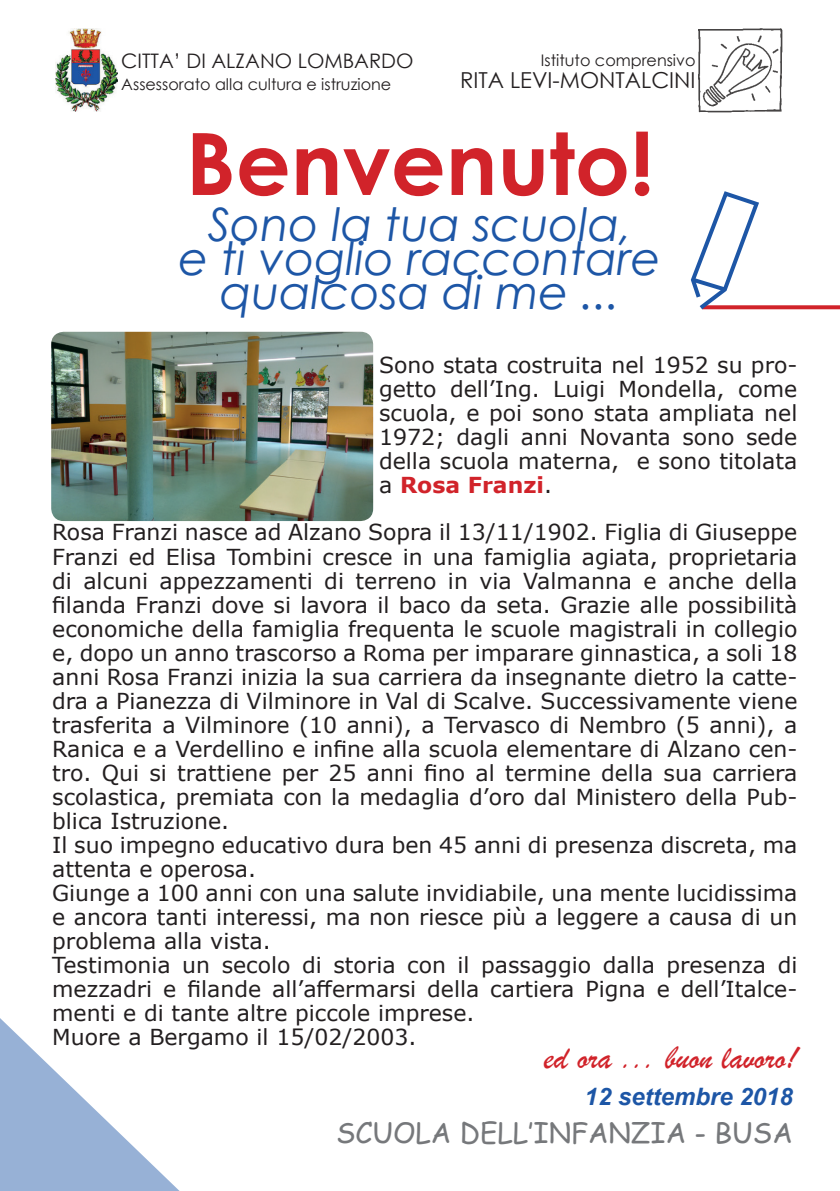
<style>
.page{position:relative;width:840px;height:1191px;background:#fff}
.page>*{position:absolute;margin:0;border:0;box-sizing:border-box;transform-origin:0 0}
.t1{font:700 86px "Century Gothic";color:#d1232a}
.t2{font:italic 46px/34px "Century Gothic";color:#1d56a6;text-align:center}
.t3{font:34px "Brush Script";color:#d1232a}
.t4{font:28px "Comic Sans MS";color:#76787b}
.t5{font:italic 700 24px "Arial";color:#1d56a6}
.t6{font:22px/24px "Verdana";color:#231f20}
.t7{font:22px "Century Gothic";color:#231f20}
.t8{font:20px "Century Gothic";color:#231f20}
.t9{font:16px "Century Gothic";color:#231f20}
.s1{font-weight:700;color:#d1232a}
</style>
<div class="page">
<img style="left:51px;top:332px;width:322px;height:189px">
<svg style="left:761px;top:305px;width:78px;height:4px"></svg>
<svg style="left:690px;top:191px;width:71px;height:119px"></svg>
<svg style="left:0;top:1018px;width:179px;height:173px"></svg>
<img style="left:56px;top:28px;width:62px;height:84px">
<img style="left:698px;top:28px;width:85px;height:85px">
<p class="t8" style="left:121px;top:47px;width:293px">CITTA’ DI ALZANO LOMBARDO</p>
<p class="t9" style="left:121px;top:73px;width:271px">Assessorato alla cultura e istruzione</p>
<p class="t9" style="left:540px;top:49px;width:156px">Istituto comprensivo</p>
<p class="t7" style="left:460px;top:65px;width:237px">RITA LEVI-MONTALCINI</p>
<h1 class="t1" style="left:186px;top:98px;width:469px">Benvenuto!</h1>
<h2 class="t2" style="left:179px;top:207px;width:483px">Sono la tua scuola,<br>e ti voglio raccontare qualcosa di me ...</h2>
<p class="t6" style="left:379px;top:352px;width:419px;text-align:justify">Sono stata costruita nel 1952 su pro&shy;getto dell’Ing. Luigi Mondella, come scuola, e poi sono stata ampliata nel 1972; dagli anni Novanta sono sede della scuola materna, e sono titolata a <span class="s1">Rosa Franzi</span>.</p>
<p class="t6" style="left:52px;top:520px;width:746px">Rosa Franzi nasce ad Alzano Sopra il 13/11/1902. Figlia di Giuseppe Franzi ed Elisa Tombini cresce in una famiglia agiata, proprietaria di alcuni appezzamenti di terreno in via Valmanna e anche della filanda Franzi dove si lavora il baco da seta. Grazie alle possibilità economiche della famiglia frequenta le scuole magistrali in collegio e, dopo un anno trascorso a Roma per imparare ginnastica, a soli 18 anni Rosa Franzi inizia la sua carriera da insegnante dietro la catte&shy;dra a Pianezza di Vilminore in Val di Scalve. Successivamente viene trasferita a Vilminore (10 anni), a Tervasco di Nembro (5 anni), a Ranica e a Verdellino e infine alla scuola elementare di Alzano cen&shy;tro. Qui si trattiene per 25 anni fino al termine della sua carriera scolastica, premiata con la medaglia d’oro dal Ministero della Pub&shy;blica Istruzione.<br>Il suo impegno educativo dura ben 45 anni di presenza discreta, ma attenta e operosa.<br>Giunge a 100 anni con una salute invidiabile, una mente lucidissima e ancora tanti interessi, ma non riesce più a leggere a causa di un problema alla vista.<br>Testimonia un secolo di storia con il passaggio dalla presenza di mezzadri e filande all’affermarsi della cartiera Pigna e dell’Italce&shy;menti e di tante altre piccole imprese.<br>Muore a Bergamo il 15/02/2003.</p>
<h3 class="t3" style="left:543px;top:1037px;width:255px">ed ora ... buon lavoro!</h3>
<p class="t5" style="left:584px;top:1080px;width:210px">12 settembre 2018</p>
<p class="t4" style="left:336px;top:1112px;width:458px">SCUOLA DELL’INFANZIA - BUSA</p>
</div>
